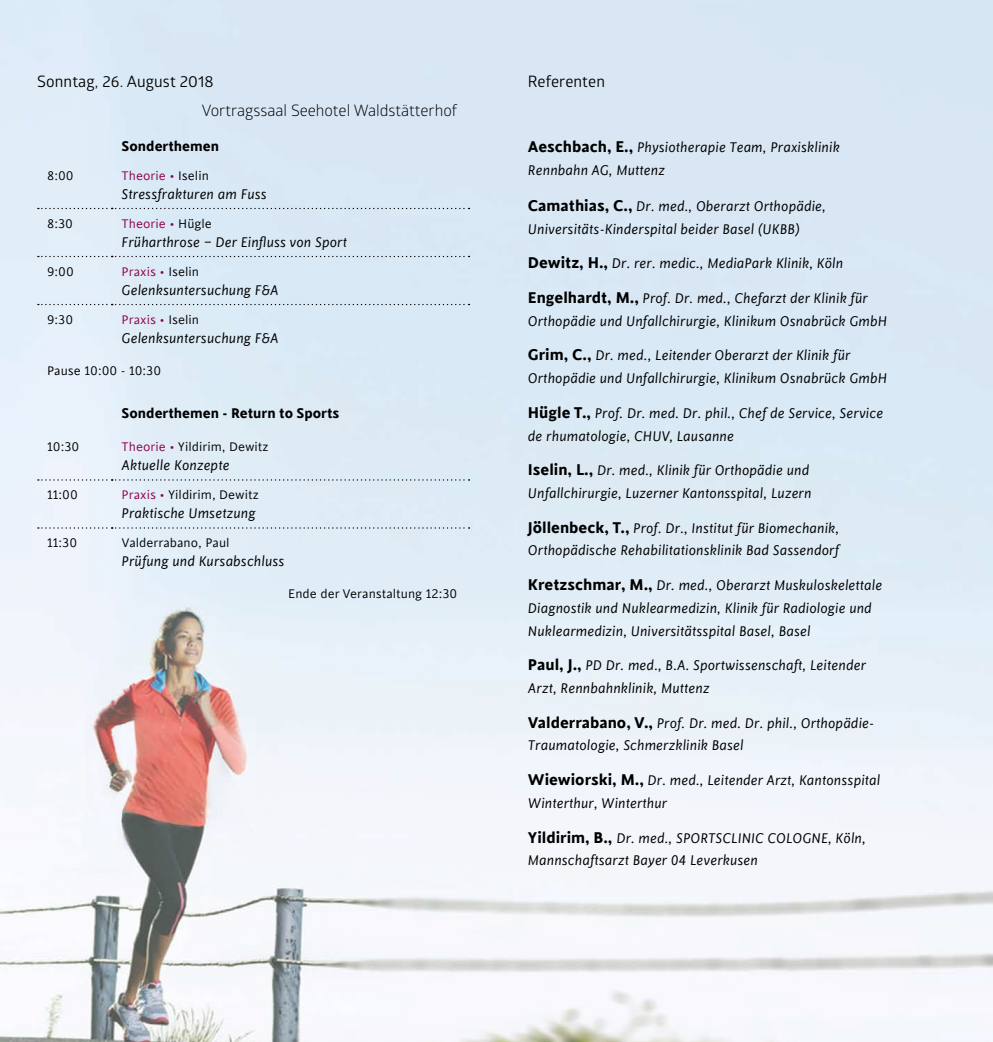
<style>
.page{position:relative;width:993px;height:1042px;background:#fff}
.page>*{position:absolute;margin:0;border:0;box-sizing:border-box;transform-origin:0 0}
.t1{font:italic 15.75px/22.8px "Cinta";color:#000}
.t2{font:700 15.75px "Cinta";color:#000}
.t3{font:15.75px "Glober";color:#000}
.t4{font:15.75px "Glober";letter-spacing:.005em;color:#000}
.t5{font:14px "Cinta";color:#000}
.t6{font:14px "Cinta";color:#8d004b}
.s1{color:#000}
.s2{color:#8d004b}
.s3{font-weight:700;font-style:normal;font-size:17.5px}
</style>
<div class="page">
<img style="left:0;top:0;width:992px;height:1042px">
<svg style="left:38px;top:304px;width:431px;height:1px"></svg>
<svg style="left:38px;top:479px;width:431px;height:2px"></svg>
<svg style="left:38px;top:527px;width:431px;height:2px"></svg>
<svg style="left:38px;top:208px;width:431px;height:1px"></svg>
<svg style="left:38px;top:256px;width:431px;height:1px"></svg>
<p class="t4" style="left:37px;top:70px;width:178px">Sonntag, 26. August 2018</p>
<p class="t3" style="left:202px;top:99px;width:257px">Vortragssaal Seehotel Waldstätterhof</p>
<p class="t2" style="left:122px;top:136px;width:99px">Sonderthemen</p>
<p class="t5" style="left:47px;top:168px;width:28px">8:00</p>
<p class="t6" style="left:122px;top:168px;width:89px">Theorie • <span class="s1">Iselin</span></p>
<p class="t1" style="left:122px;top:183px;width:147px">Stressfrakturen am Fuss</p>
<p class="t5" style="left:47px;top:216px;width:27px">8:30</p>
<p class="t6" style="left:122px;top:216px;width:92px">Theorie • <span class="s1">Hügle</span></p>
<p class="t1" style="left:122px;top:231px;width:227px">Früharthrose – Der Einfluss von Sport</p>
<p class="t5" style="left:47px;top:264px;width:28px">9:00</p>
<p class="t6" style="left:122px;top:264px;width:79px">Praxis • <span class="s1">Iselin</span></p>
<p class="t1" style="left:122px;top:279px;width:159px">Gelenksuntersuchung F&amp;A</p>
<p class="t5" style="left:47px;top:312px;width:27px">9:30</p>
<p class="t6" style="left:122px;top:312px;width:79px">Praxis • <span class="s1">Iselin</span></p>
<p class="t1" style="left:122px;top:327px;width:159px">Gelenksuntersuchung F&amp;A</p>
<p class="t5" style="left:47px;top:362px;width:115px">Pause 10:00 - 10:30</p>
<p class="t2" style="left:122px;top:403px;width:219px">Sonderthemen - Return to Sports</p>
<p class="t5" style="left:47px;top:439px;width:34px">10:30</p>
<p class="t5" style="left:122px;top:439px;width:148px"><span class="s2">Theorie •</span> Yildirim, Dewitz</p>
<p class="t1" style="left:122px;top:454px;width:109px">Aktuelle Konzepte</p>
<p class="t5" style="left:47px;top:487px;width:32px">11:00</p>
<p class="t5" style="left:122px;top:487px;width:139px"><span class="s2">Praxis •</span> Yildirim, Dewitz</p>
<p class="t1" style="left:122px;top:502px;width:135px">Praktische Umsetzung</p>
<p class="t5" style="left:47px;top:535px;width:31px">11:30</p>
<p class="t5" style="left:122px;top:535px;width:109px">Valderrabano, Paul</p>
<p class="t1" style="left:122px;top:550px;width:164px">Prüfung und Kursabschluss</p>
<p class="t5" style="left:288px;top:586px;width:170px">Ende der Veranstaltung 12:30</p>
<p class="t4" style="left:527px;top:70px;width:79px">Referenten</p>
<p class="t1" style="left:527px;top:136px;width:313px"><span class="s3">Aeschbach, E.,</span> Physiotherapie Team, Praxisklinik<br>Rennbahn AG, Muttenz</p>
<p class="t1" style="left:527px;top:195px;width:299px"><span class="s3">Camathias, C.,</span> Dr. med., Oberarzt Orthopädie,<br>Universitäts-Kinderspital beider Basel (UKBB)</p>
<p class="t1" style="left:527px;top:252px;width:317px"><span class="s3">Dewitz, H.,</span> Dr. rer. medic., MediaPark Klinik, Köln</p>
<p class="t1" style="left:527px;top:287px;width:360px"><span class="s3">Engelhardt, M.,</span> Prof. Dr. med., Chefarzt der Klinik für<br>Orthopädie und Unfallchirurgie, Klinikum Osnabrück GmbH</p>
<p class="t1" style="left:527px;top:344px;width:360px"><span class="s3">Grim, C.,</span> Dr. med., Leitender Oberarzt der Klinik für<br>Orthopädie und Unfallchirurgie, Klinikum Osnabrück GmbH</p>
<p class="t1" style="left:527px;top:402px;width:357px"><span class="s3">Hügle T.,</span> Prof. Dr. med. Dr. phil., Chef de Service, Service de rhumatologie, CHUV, Lausanne</p>
<p class="t1" style="left:527px;top:459px;width:285px"><span class="s3">Iselin, L.,</span> Dr. med., Klinik für Orthopädie und<br>Unfallchirurgie, Luzerner Kantonsspital, Luzern</p>
<p class="t1" style="left:527px;top:517px;width:313px"><span class="s3">Jöllenbeck, T.,</span> Prof. Dr., Institut für Biomechanik,<br>Orthopädische Rehabilitationsklinik Bad Sassendorf</p>
<p class="t1" style="left:527px;top:574px;width:356px"><span class="s3">Kretzschmar, M.,</span> Dr. med., Oberarzt Muskuloskelettale<br>Diagnostik und Nuklearmedizin, Klinik für Radiologie und<br>Nuklearmedizin, Universitätsspital Basel, Basel</p>
<p class="t1" style="left:527px;top:654px;width:339px"><span class="s3">Paul, J.,</span> PD Dr. med., B.A. Sportwissenschaft, Leitender<br>Arzt, Rennbahnklinik, Muttenz</p>
<p class="t1" style="left:527px;top:711px;width:348px"><span class="s3">Valderrabano, V.,</span> Prof. Dr. med. Dr. phil., Orthopädie-<br>Traumatologie, Schmerzklinik Basel</p>
<p class="t1" style="left:527px;top:769px;width:354px"><span class="s3">Wiewiorski, M.,</span> Dr. med., Leitender Arzt, Kantonsspital<br>Winterthur, Winterthur</p>
<p class="t1" style="left:527px;top:826px;width:339px"><span class="s3">Yildirim, B.,</span> Dr. med., SPORTSCLINIC COLOGNE, Köln,<br>Mannschaftsarzt Bayer 04 Leverkusen</p>
</div>
